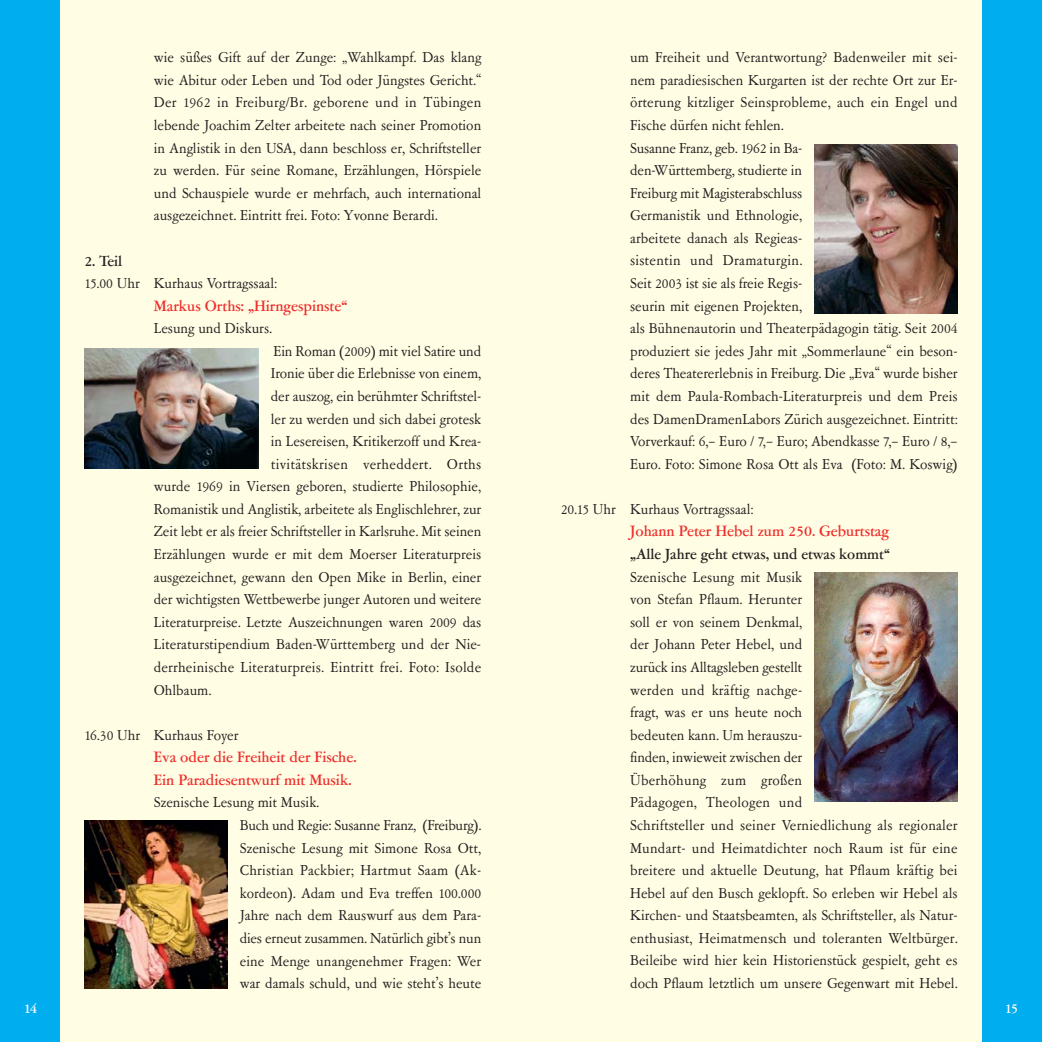
<style>
.page{position:relative;width:1042px;height:1042px;background:#fff}
.page>*{position:absolute;margin:0;border:0;box-sizing:border-box;transform-origin:0 0}
.t1{font:500 15.4px/22.6px "Garamont Amst EF";color:#ee2d2c}
.t2{font:500 15.05px "Garamont Amst EF";color:#231f20}
.t3{font:14.88px/22.6px "Garamont Amst EF Rom";color:#231f20}
.t4{font:14.88px "Garamont Amst EF Rom";letter-spacing:.02em;color:#231f20}
.t5{font:500 14px "Garamont Amst EF";color:#fff}
</style>
<div class="page">
<div style="left:521px;top:0;width:521px;height:1042px;background:#fffde4"></div>
<div style="left:982px;top:0;width:60px;height:1042px;background:#00aeef"></div>
<div style="left:0;top:0;width:521px;height:1042px;background:#fffde4"></div>
<div style="left:0;top:0;width:60px;height:1042px;background:#00aeef"></div>
<img style="left:814px;top:145px;width:143px;height:168px">
<img style="left:84px;top:820px;width:143px;height:168px">
<img style="left:814px;top:572px;width:143px;height:229px">
<img style="left:84px;top:348px;width:175px;height:121px">
<p class="t5" style="left:24px;top:1002px;width:15px">14</p>
<p class="t3" style="left:154px;top:48px;width:329px;text-align:justify">wie süßes Gift auf der Zunge: „Wahlkampf. Das klang wie Abitur oder Leben und Tod oder Jüngstes Gericht.“ Der 1962 in Freiburg/Br. geborene und in Tübingen lebende Joachim Zelter arbeitete nach seiner Promotion in Anglistik in den USA, dann beschloss er, Schriftsteller zu werden. Für seine Romane, Erzählungen, Hörspiele und Schauspiele wurde er mehrfach, auch international ausgezeichnet. Eintritt frei. Foto: Yvonne Berardi.</p>
<p class="t2" style="left:84px;top:255px;width:39px">2. Teil</p>
<p class="t3" style="left:84px;top:273px;width:194px">15.00 Uhr Kurhaus Vortragssaal:</p>
<p class="t1" style="left:154px;top:296px;width:195px">Markus Orths: „Hirngespinste“</p>
<p class="t3" style="left:154px;top:319px;width:120px">Lesung und Diskurs.</p>
<p class="t3" style="left:273px;top:341px;width:209px">Ein Roman (2009) mit viel Satire und</p>
<p class="t3" style="left:271px;top:364px;width:212px">Ironie über die Erlebnisse von einem,</p>
<p class="t3" style="left:271px;top:386px;width:212px">der auszog, ein berühmter Schriftstel-</p>
<p class="t3" style="left:271px;top:409px;width:212px">ler zu werden und sich dabei grotesk</p>
<p class="t3" style="left:271px;top:431px;width:212px">in Lesereisen, Kritikerzoff und Krea-</p>
<p class="t4" style="left:271px;top:458px;width:212px">tivitätskrisen verheddert. Orths</p>
<p class="t3" style="left:154px;top:477px;width:329px">wurde 1969 in Viersen geboren, studierte Philosophie,</p>
<p class="t3" style="left:154px;top:499px;width:329px">Romanistik und Anglistik, arbeitete als Englischlehrer, zur</p>
<p class="t3" style="left:154px;top:522px;width:329px">Zeit lebt er als freier Schriftsteller in Karlsruhe. Mit seinen</p>
<p class="t3" style="left:154px;top:544px;width:329px">Erzählungen wurde er mit dem Moerser Literaturpreis</p>
<p class="t3" style="left:154px;top:567px;width:329px">ausgezeichnet, gewann den Open Mike in Berlin, einer</p>
<p class="t3" style="left:154px;top:589px;width:329px">der wichtigsten Wettbewerbe junger Autoren und weitere</p>
<p class="t3" style="left:154px;top:612px;width:329px">Literaturpreise. Letzte Auszeichnungen waren 2009 das</p>
<p class="t3" style="left:154px;top:635px;width:329px">Literaturstipendium Baden-Württemberg und der Nie-</p>
<p class="t3" style="left:154px;top:657px;width:329px">derrheinische Literaturpreis. Eintritt frei. Foto: Isolde</p>
<p class="t3" style="left:154px;top:680px;width:59px">Ohlbaum.</p>
<p class="t3" style="left:84px;top:725px;width:156px">16.30 Uhr Kurhaus Foyer</p>
<p class="t1" style="left:154px;top:747px;width:204px">Eva oder die Freiheit der Fische.<br>Ein Paradiesentwurf mit Musik.</p>
<p class="t3" style="left:240px;top:793px;width:243px;text-indent:-86px">Szenische Lesung mit Musik.<br>Buch und Regie: Susanne Franz, (Freiburg).<br>Szenische Lesung mit Simone Rosa Ott, Christian Packbier; Hartmut Saam (Ak - kordeon). Adam und Eva treffen 100.000<br>Jahre nach dem Rauswurf aus dem Para&shy;dies erneut zusammen. Natürlich gibt’s nun eine Menge unangenehmer Fragen: Wer war damals schuld, und wie steht’s heute</p>
<p class="t3" style="left:630px;top:48px;width:329px">um Freiheit und Verantwortung? Badenweiler mit sei&shy;nem paradiesischen Kurgarten ist der rechte Ort zur Er - örterung kitzliger Seinsprobleme, auch ein Engel und Fische dürfen nicht fehlen.<br>Susanne Franz, geb. 1962 in Ba-<br>den-Württemberg, studierte in<br>Freiburg mit Magisterabschluss<br>Germanistik und Ethnologie,<br>arbeitete danach als Regieas-<br>sistentin und Dramaturgin.<br>Seit 2003 ist sie als freie Regis-<br>seurin mit eigenen Projekten,<br>als Bühnenautorin und Theaterpädagogin tätig. Seit 2004 produziert sie jedes Jahr mit „Sommerlaune“ ein beson&shy;deres Theatererlebnis in Freiburg. Die „Eva“ wurde bisher mit dem Paula-Rombach-Literaturpreis und dem Preis des DamenDramenLabors Zürich ausgezeichnet. Eintritt:<br>Vorverkauf: 6,– Euro / 7,– Euro; Abendkasse 7,– Euro / 8,– Euro. Foto: Simone Rosa Ott als Eva (Foto: M. Koswig)</p>
<p class="t3" style="left:561px;top:499px;width:194px">20.15 Uhr Kurhaus Vortragssaal:</p>
<p class="t1" style="left:630px;top:522px;width:260px">Johann Peter Hebel zum 250. Geburtstag</p>
<p class="t2" style="left:630px;top:548px;width:261px">„Alle Jahre geht etwas, und etwas kommt“</p>
<p class="t3" style="left:630px;top:567px;width:329px">Szenische Lesung mit Musik<br>von Stefan Pflaum. Herunter<br>soll er von seinem Denkmal,<br>der Johann Peter Hebel, und<br>zurück ins Alltagsleben gestellt<br>werden und kräftig nachge-<br>fragt, was er uns heute noch<br>bedeuten kann. Um herauszu-<br>finden, inwieweit zwischen der<br>Überhöhung zum großen<br>Pädagogen, Theologen und<br>Schriftsteller und seiner Verniedlichung als regionaler Mundart- und Heimatdichter noch Raum ist für eine breitere und aktuelle Deutung, hat Pflaum kräftig bei Hebel auf den Busch geklopft. So erleben wir Hebel als Kirchen- und Staatsbeamten, als Schriftsteller, als Natur&shy;enthusiast, Heimatmensch und toleranten Weltbürger.<br>Beileibe wird hier kein Historienstück gespielt, geht es doch Pflaum letztlich um unsere Gegenwart mit Hebel.</p>
<p class="t5" style="left:1004px;top:1002px;width:15px">15</p>
</div>
